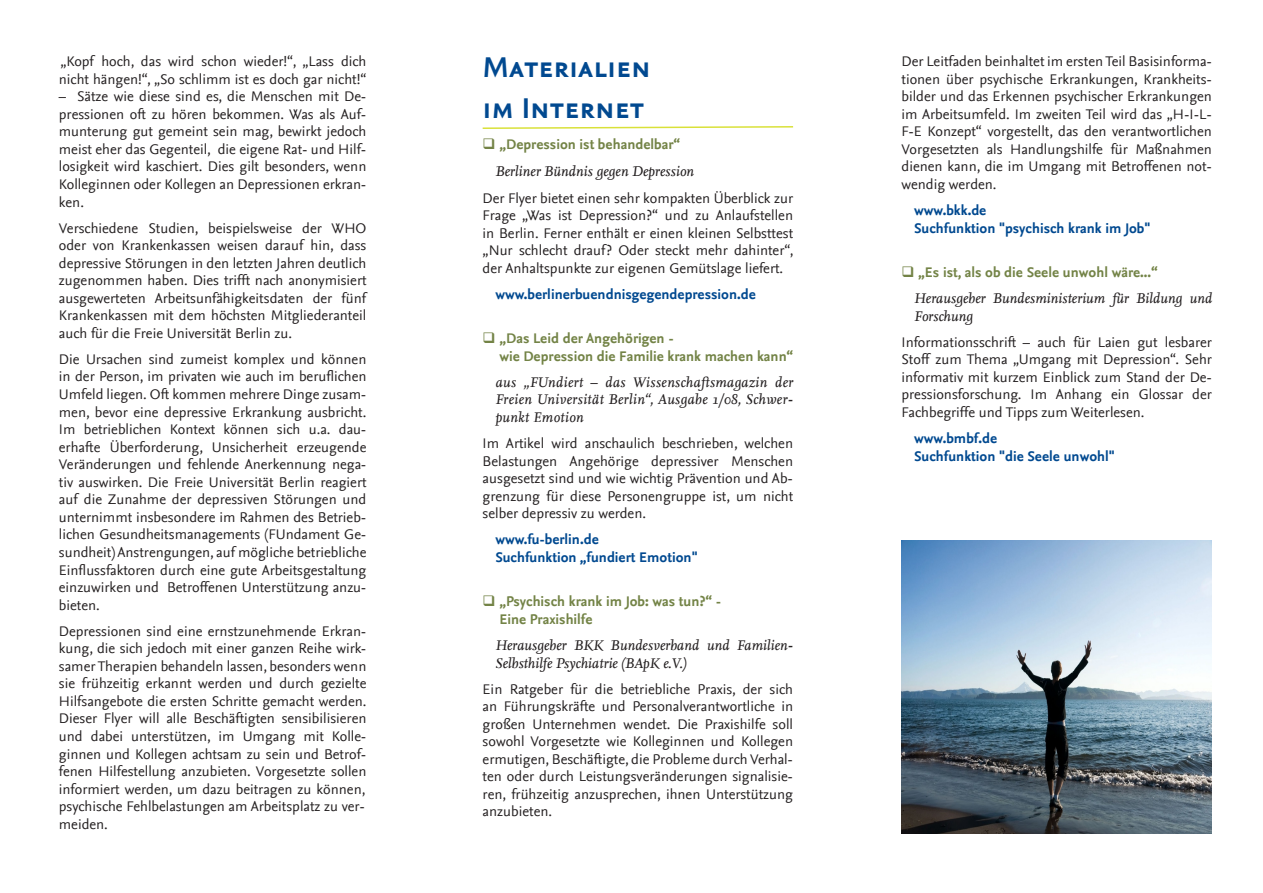
<style>
.page{position:relative;width:1263px;height:893px;background:#fff}
.page>*{position:absolute;margin:0;border:0;box-sizing:border-box;transform-origin:0 0}
.t1{font:30px "Nexus Sans Bold SC";color:#014990}
.t2{font:14.7px/17.5px "Nexus Sans TF";color:#231f20;text-align:justify}
.t3{font:italic 14.7px/17.5px "Nexus Serif";color:#231f20}
.t4{font:700 14.7px/17.5px "Nexus Sans TF";color:#738346}
.t5{font:700 14.7px "Nexus Sans TF";color:#014990}
</style>
<div class="page">
<svg style="left:482px;top:126px;width:312px;height:3px"></svg>
<img style="left:901px;top:540px;width:311px;height:293px">
<p class="t2" style="left:59px;top:53px;width:309px">„Kopf hoch, das wird schon wieder!“, „Lass dich nicht hängen!“, „So schlimm ist es doch gar nicht!“</p>
<p class="t2" style="left:59px;top:88px;width:309px">– Sätze wie diese sind es, die Menschen mit De&shy;pressionen oft zu hören bekommen. Was als Auf&shy;munterung gut gemeint sein mag, bewirkt jedoch meist eher das Gegenteil, die eigene Rat- und Hilf&shy;losigkeit wird kaschiert. Dies gilt besonders, wenn Kolleginnen oder Kollegen an Depressionen erkran&shy;ken.</p>
<p class="t2" style="left:59px;top:219px;width:309px">Verschiedene Studien, beispielsweise der WHO oder von Krankenkassen weisen darauf hin, dass depressive Störungen in den letzten Jahren deutlich zugenommen haben. Dies trifft nach anonymisiert ausgewerteten Arbeitsunfähigkeitsdaten der fünf Krankenkassen mit dem höchsten Mitgliederanteil auch für die Freie Universität Berlin zu.</p>
<p class="t2" style="left:59px;top:350px;width:309px">Die Ursachen sind zumeist komplex und können in der Person, im privaten wie auch im beruflichen Umfeld liegen. Oft kommen mehrere Dinge zusam&shy;men, bevor eine depressive Erkrankung ausbricht.<br>Im betrieblichen Kontext können sich u.a. dau&shy;erhafte Überforderung, Unsicherheit erzeugende Veränderungen und fehlende Anerkennung nega&shy;tiv auswirken. Die Freie Universität Berlin reagiert auf die Zunahme der depressiven Störungen und unternimmt insbesondere im Rahmen des Betrieb&shy;lichen Gesundheitsmanagements (FUndament Ge&shy;sundheit) Anstrengungen, auf mögliche betriebliche Einflussfaktoren durch eine gute Arbeitsgestaltung einzuwirken und Betroffenen Unterstützung anzu&shy;bieten.</p>
<p class="t2" style="left:59px;top:622px;width:309px">Depressionen sind eine ernstzunehmende Erkran&shy;kung, die sich jedoch mit einer ganzen Reihe wirk&shy;samer Therapien behandeln lassen, besonders wenn sie frühzeitig erkannt werden und durch gezielte Hilfsangebote die ersten Schritte gemacht werden.<br>Dieser Flyer will alle Beschäftigten sensibilisieren und dabei unterstützen, im Umgang mit Kolle&shy;ginnen und Kollegen achtsam zu sein und Betrof&shy;fenen Hilfestellung anzubieten. Vorgesetzte sollen informiert werden, um dazu beitragen zu können, psychische Fehlbelastungen am Arbeitsplatz zu ver&shy;meiden.</p>
<p class="t1" style="left:483px;top:51px;width:170px">Materialien</p>
<p class="t1" style="left:483px;top:91px;width:163px">im Internet</p>
<p class="t4" style="left:483px;top:136px;width:199px">❑ „Depression ist behandelbar“</p>
<p class="t3" style="left:495px;top:163px;width:200px">Berliner Bündnis gegen Depression</p>
<p class="t2" style="left:483px;top:189px;width:312px">Der Flyer bietet einen sehr kompakten Überblick zur Frage „Was ist Depression?“ und zu Anlaufstellen in Berlin. Ferner enthält er einen kleinen Selbsttest „Nur schlecht drauf? Oder steckt mehr dahinter“, der Anhaltspunkte zur eigenen Gemütslage liefert.</p>
<p class="t5" style="left:495px;top:286px;width:262px">www.berlinerbuendnisgegendepression.de</p>
<p class="t4" style="left:499px;top:330px;width:295px;text-indent:-17px">❑ „Das Leid der Angehörigen -<br>wie Depression die Familie krank machen kann“</p>
<p class="t3" style="left:495px;top:373px;width:299px;text-align:justify">aus „FUndiert – das Wissenschaftsmagazin der Freien Universität Berlin“, Ausgabe 1/08, Schwer&shy;punkt Emotion</p>
<p class="t2" style="left:483px;top:435px;width:312px">Im Artikel wird anschaulich beschrieben, welchen Belastungen Angehörige depressiver Menschen ausgesetzt sind und wie wichtig Prävention und Ab&shy;grenzung für diese Personengruppe ist, um nicht selber depressiv zu werden.</p>
<p class="t5" style="left:495px;top:531px;width:105px">www.fu-berlin.de</p>
<p class="t5" style="left:495px;top:549px;width:204px">Suchfunktion „fundiert Emotion"</p>
<p class="t4" style="left:499px;top:593px;width:224px;text-indent:-17px">❑ „Psychisch krank im Job: was tun?“ -<br>Eine Praxishilfe</p>
<p class="t3" style="left:495px;top:636px;width:299px">Herausgeber BKK Bundesverband und Familien-<br>Selbsthilfe Psychiatrie (BApK e.V.)</p>
<p class="t2" style="left:483px;top:680px;width:312px">Ein Ratgeber für die betriebliche Praxis, der sich an Führungskräfte und Personalverantwortliche in großen Unternehmen wendet. Die Praxishilfe soll sowohl Vorgesetzte wie Kolleginnen und Kollegen ermutigen, Beschäftigte, die Probleme durch Verhal&shy;ten oder durch Leistungsveränderungen signalisie&shy;ren, frühzeitig anzusprechen, ihnen Unterstützung anzubieten.</p>
<p class="t2" style="left:901px;top:53px;width:312px">Der Leitfaden beinhaltet im ersten Teil Basisinforma&shy;tionen über psychische Erkrankungen, Krankheits&shy;bilder und das Erkennen psychischer Erkrankungen im Arbeitsumfeld. Im zweiten Teil wird das „H-I-L-F-E Konzept“ vorgestellt, das den verantwortlichen Vorgesetzten als Handlungshilfe für Maßnahmen dienen kann, die im Umgang mit Betroffenen not&shy;wendig werden.</p>
<p class="t5" style="left:914px;top:202px;width:74px">www.bkk.de</p>
<p class="t5" style="left:914px;top:219px;width:238px">Suchfunktion "psychisch krank im Job"</p>
<p class="t4" style="left:901px;top:264px;width:258px">❑ „Es ist, als ob die Seele unwohl wäre...“</p>
<p class="t3" style="left:914px;top:290px;width:299px">Herausgeber Bundesministerium für Bildung und<br>Forschung</p>
<p class="t2" style="left:901px;top:333px;width:312px">Informationsschrift – auch für Laien gut lesbarer Stoff zum Thema „Umgang mit Depression“. Sehr informativ mit kurzem Einblick zum Stand der De&shy;pressionsforschung. Im Anhang ein Glossar der Fachbegriffe und Tipps zum Weiterlesen.</p>
<p class="t5" style="left:914px;top:430px;width:84px">www.bmbf.de</p>
<p class="t5" style="left:914px;top:447px;width:202px">Suchfunktion "die Seele unwohl"</p>
</div>
